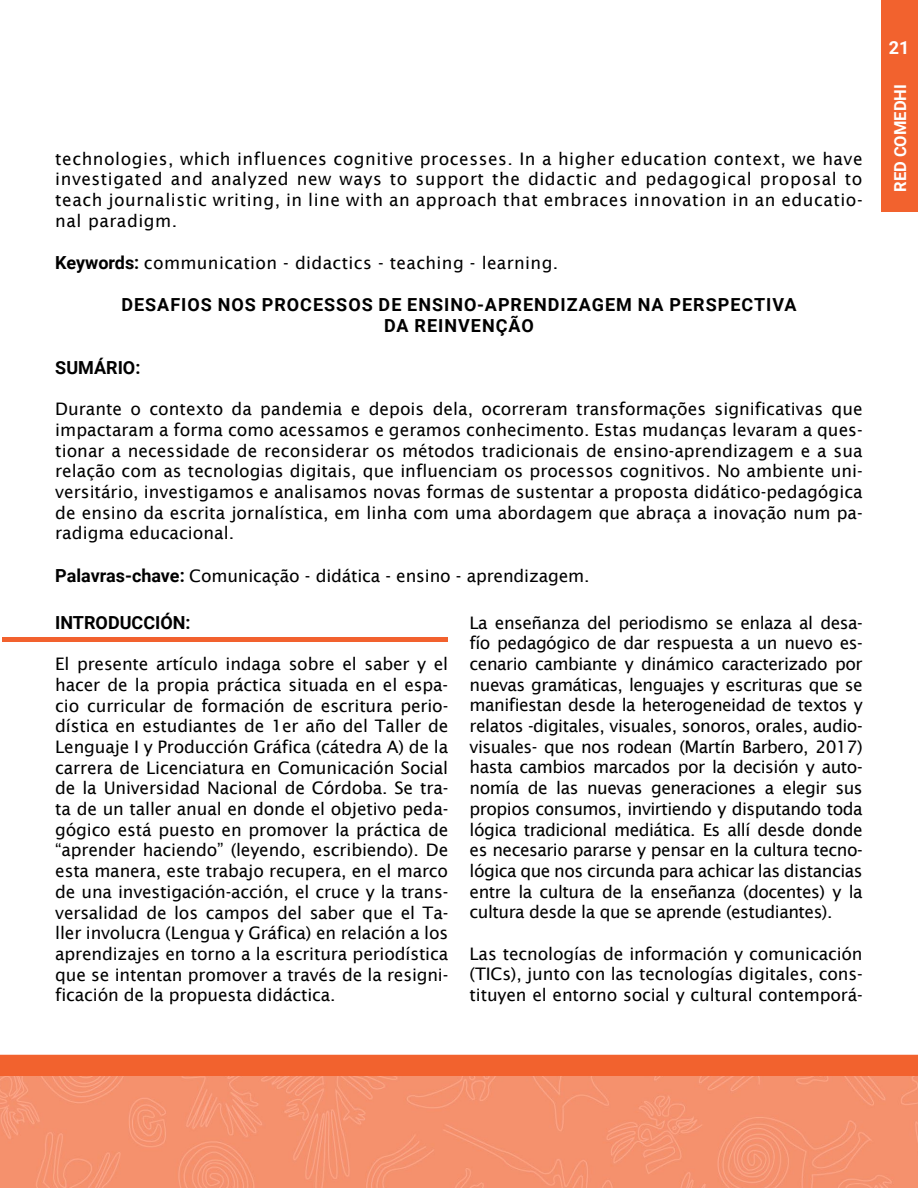
<style>
.page{position:relative;width:918px;height:1188px;background:#fff}
.page>*{position:absolute;margin:0;border:0;box-sizing:border-box;transform-origin:0 0}
.t1{font:700 18px/21px "Roboto";letter-spacing:.055em;color:#000;text-align:center}
.t2{font:700 18px "Roboto";color:#000}
.t3{font:700 18px "Roboto";color:#fff}
.t4{font:17.25px/20.7px "Lucida Sans";letter-spacing:-.01em;color:#000;text-align:justify}
.t5{font:17.25px "Lucida Sans";letter-spacing:.02em;color:#000}
.t6{font:700 16.5px "Roboto";color:#fff}
.s1{font-family:"Roboto";font-weight:700;font-size:18px}
</style>
<div class="page">
<div style="left:881px;top:0;width:37px;height:212px;background:#f2622e"></div>
<div style="left:0;top:1055px;width:918px;height:22px;background:#f2622e"></div>
<img style="left:0;top:1077px;width:918px;height:111px">
<hr style="left:2px;top:638px;width:445px;height:4px;background:#f2612e">
<p class="t4" style="left:55px;top:148px;width:809px">technologies, which influences cognitive processes. In a higher education context, we have investigated and analyzed new ways to support the didactic and pedagogical proposal to teach journalistic writing, in line with an approach that embraces innovation in an educatio&shy;nal paradigm.</p>
<p class="t5" style="left:55px;top:253px;width:504px"><span class="s1">Keywords:</span> communication - didactics - teaching - learning.</p>
<p class="t1" style="left:121px;top:293px;width:677px">DESAFIOS NOS PROCESSOS DE ENSINO-APRENDIZAGEM NA PERSPECTIVA<br>DA REINVENÇÃO</p>
<p class="t2" style="left:55px;top:355px;width:87px">SUMÁRIO:</p>
<p class="t4" style="left:55px;top:399px;width:809px">Durante o contexto da pandemia e depois dela, ocorreram transformações significativas que impactaram a forma como acessamos e geramos conhecimento. Estas mudanças levaram a ques&shy;tionar a necessidade de reconsiderar os métodos tradicionais de ensino-aprendizagem e a sua relação com as tecnologias digitais, que influenciam os processos cognitivos. No ambiente uni&shy;versitário, investigamos e analisamos novas formas de sustentar a proposta didático-pedagógica de ensino da escrita jornalística, em linha com uma abordagem que abraça a inovação num pa&shy;radigma educacional.</p>
<p class="t4" style="left:55px;top:565px;width:536px"><span class="s1">Palavras-chave:</span> Comunicação - didática - ensino - aprendizagem.</p>
<p class="t2" style="left:55px;top:610px;width:137px">INTRODUCCIÓN:</p>
<p class="t4" style="left:55px;top:654px;width:395px">El presente artículo indaga sobre el saber y el hacer de la propia práctica situada en el espa&shy;cio curricular de formación de escritura perio&shy;dística en estudiantes de 1er año del Taller de Lenguaje I y Producción Gráfica (cátedra A) de la carrera de Licenciatura en Comunicación Social de la Universidad Nacional de Córdoba. Se tra&shy;ta de un taller anual en donde el objetivo peda&shy;gógico está puesto en promover la práctica de “aprender haciendo” (leyendo, escribiendo). De esta manera, este trabajo recupera, en el marco de una investigación-acción, el cruce y la trans&shy;versalidad de los campos del saber que el Ta&shy;ller involucra (Lengua y Gráfica) en relación a los aprendizajes en torno a la escritura periodística que se intentan promover a través de la resigni&shy;ficación de la propuesta didáctica.</p>
<p class="t4" style="left:470px;top:612px;width:395px">La enseñanza del periodismo se enlaza al desa&shy;fío pedagógico de dar respuesta a un nuevo es&shy;cenario cambiante y dinámico caracterizado por nuevas gramáticas, lenguajes y escrituras que se manifiestan desde la heterogeneidad de textos y relatos -digitales, visuales, sonoros, orales, audio&shy;visuales- que nos rodean (Martín Barbero, 2017) hasta cambios marcados por la decisión y auto&shy;nomía de las nuevas generaciones a elegir sus propios consumos, invirtiendo y disputando toda lógica tradicional mediática. Es allí desde donde es necesario pararse y pensar en la cultura tecno&shy;lógica que nos circunda para achicar las distancias entre la cultura de la enseñanza (docentes) y la cultura desde la que se aprende (estudiantes).</p>
<p class="t4" style="left:470px;top:943px;width:395px">Las tecnologías de información y comunicación (TICs), junto con las tecnologías digitales, cons&shy;tituyen el entorno social y cultural contemporá-</p>
<p class="t3" style="left:889px;top:35px;width:22px">21</p>
<p class="t6" style="left:889px;top:192px;width:109px;rotate:-90deg">RED COMEDHI</p>
</div>
